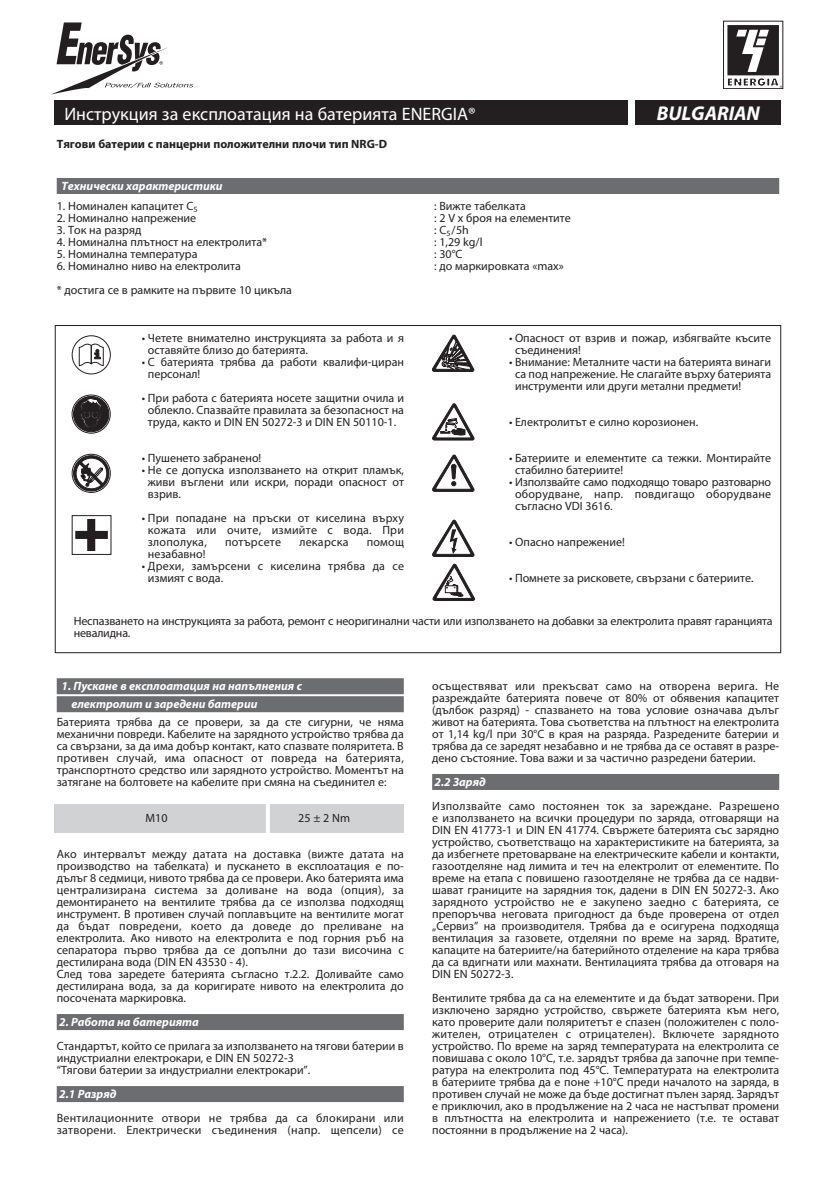
<style>
.page{position:relative;width:840px;height:1191px;background:#fff}
.page>*{position:absolute;margin:0;border:0;box-sizing:border-box;transform-origin:0 0}
.t1{font:italic 700 20px "Myriad Pro";color:#fff}
.t2{font:18px "Myriad Pro";color:#fff}
.t3{font:12px/12px "Myriad Pro";color:#231f20;text-align:justify}
.t4{font:12px/12px "Myriad Pro";letter-spacing:.02em;color:#231f20}
.t5{font:italic 700 12px/17.6px "Myriad Pro";color:#fff}
.t6{font:700 12px "Myriad Pro";color:#231f20}
</style>
<div class="page">
<div style="left:55px;top:804px;width:348px;height:28px;background:#d1d2d4"></div>
<svg style="left:51px;top:22px;width:142px;height:73px"></svg>
<div style="left:55px;top:101px;width:725px;height:24px;background:#231f20"></div>
<div style="left:628px;top:95px;width:6px;height:42px;background:#fff"></div>
<div style="left:57px;top:678px;width:346px;height:16px;background:#6c6d70"></div>
<div style="left:57px;top:696px;width:346px;height:16px;background:#6c6d70"></div>
<div style="left:57px;top:1014px;width:346px;height:16px;background:#6c6d70"></div>
<div style="left:57px;top:1086px;width:346px;height:16px;background:#6c6d70"></div>
<div style="left:432px;top:774px;width:346px;height:16px;background:#6c6d70"></div>
<hr style="left:266px;top:800px;width:4px;height:36px;background:#fff">
<div style="left:72px;top:335px;width:39px;height:39px;border:1px solid #231f20;border-radius:50%"></div>
<svg style="left:78px;top:343px;width:26px;height:23px"></svg>
<svg style="left:72px;top:395px;width:38px;height:38px"></svg>
<div style="left:72px;top:395px;width:38px;height:38px;border:1px solid #231f20;border-radius:50%"></div>
<div style="left:73px;top:396px;width:36px;height:36px;background:#231f20;border-radius:50%"></div>
<div style="left:73px;top:396px;width:36px;height:36px;border:1px solid #231f20;border-radius:50%"></div>
<svg style="left:80px;top:398px;width:21px;height:30px"></svg>
<svg style="left:72px;top:454px;width:38px;height:38px"></svg>
<div style="left:72px;top:454px;width:38px;height:38px;border:1px solid #231f20;border-radius:50%"></div>
<div style="left:73px;top:455px;width:36px;height:36px;background:#231f20;border-radius:50%"></div>
<div style="left:73px;top:455px;width:36px;height:36px;border:1px solid #231f20;border-radius:50%"></div>
<svg style="left:76px;top:458px;width:31px;height:31px"></svg>
<div style="left:76px;top:458px;width:31px;height:31px;border:1px solid #231f20;border-radius:50%"></div>
<svg style="left:79px;top:461px;width:24px;height:25px"></svg>
<div style="left:72px;top:515px;width:39px;height:40px;border:1px solid #231f20"></div>
<svg style="left:75px;top:519px;width:33px;height:32px"></svg>
<svg style="left:432px;top:520px;width:42px;height:36px"></svg>
<svg style="left:432px;top:454px;width:42px;height:37px"></svg>
<svg style="left:432px;top:334px;width:42px;height:37px"></svg>
<svg style="left:432px;top:403px;width:42px;height:37px"></svg>
<svg style="left:432px;top:563px;width:43px;height:38px"></svg>
<div style="left:57px;top:178px;width:721px;height:16px;background:#6c6d70"></div>
<div style="left:722px;top:21px;width:60px;height:68px;border:1px solid #231f20"></div>
<svg style="left:727px;top:25px;width:54px;height:63px"></svg>
<h2 class="t2" style="left:64px;top:107px;width:412px">Инструкция за експлоатация на батерията ENERGIA®</h2>
<h1 class="t1" style="left:656px;top:105px;width:105px">BULGARIAN</h1>
<p class="t6" style="left:57px;top:139px;width:332px">Тягови батерии с панцерни положителни плочи тип NRG-D</p>
<p class="t5" style="left:62px;top:178px;width:162px">ТЕХНИЧЕСКИ ХАРАКТЕРИСТИКИ</p>
<p class="t3" style="left:57px;top:201px;width:142px">1. Номинален капацитет C<sub>5</sub></p>
<p class="t3" style="left:434px;top:201px;width:93px">: Вижте табелката</p>
<p class="t3" style="left:57px;top:213px;width:141px">2. Номинално напрежение</p>
<p class="t3" style="left:434px;top:213px;width:138px">: 2 V x броя на елементите</p>
<p class="t3" style="left:57px;top:225px;width:86px">3. Ток на разряд</p>
<p class="t3" style="left:434px;top:225px;width:36px">: C<sub>5</sub>/5h</p>
<p class="t3" style="left:57px;top:237px;width:212px">4. Номинална плътност на електролита*</p>
<p class="t3" style="left:434px;top:237px;width:50px">: 1,29 kg/l</p>
<p class="t3" style="left:57px;top:249px;width:142px">5. Номинална температура</p>
<p class="t3" style="left:434px;top:249px;width:30px">: 30°C</p>
<p class="t3" style="left:57px;top:261px;width:185px">6. Номинално ниво на електролита</p>
<p class="t3" style="left:434px;top:261px;width:131px">: до маркировката «max»</p>
<p class="t3" style="left:57px;top:285px;width:237px">* достига се в рамките на първите 10 цикъла</p>
<p class="t3" style="left:148px;top:333px;width:257px;text-indent:-6px">• Четете внимателно инструкцията за работа и я оставяйте близо до батерията.</p>
<p class="t3" style="left:148px;top:357px;width:257px;text-indent:-6px">• С батерията трябва да работи квалифи-циран персонал!</p>
<p class="t3" style="left:142px;top:393px;width:263px;text-align:center">• При работа с батерията носете защитни очила и облекло. Спазвайте правилата за безопасност на труда, както и DIN EN 50272-3 и DIN EN 50110-1.</p>
<p class="t3" style="left:142px;top:453px;width:121px">• Пушенето забранено!</p>
<p class="t3" style="left:148px;top:465px;width:257px;text-indent:-6px">• Не се допуска използването на открит пламък, живи въглени или искри, поради опасност от взрив.</p>
<p class="t3" style="left:148px;top:513px;width:257px;text-indent:-6px">• При попадане на пръски от киселина върху кожата или очите, измийте с вода. При злополука,</p>
<p class="t4" style="left:225px;top:537px;width:58px">потърсете</p>
<p class="t4" style="left:299px;top:537px;width:51px">лекарска</p>
<p class="t3" style="left:366px;top:537px;width:39px">помощ</p>
<p class="t3" style="left:148px;top:549px;width:59px">незабавно!</p>
<p class="t4" style="left:148px;top:561px;width:257px;text-indent:-6px">• Дрехи, замърсени с киселина трябва да се измият с вода.</p>
<p class="t3" style="left:514px;top:333px;width:257px;text-indent:-6px">• Опасност от взрив и пожар, избягвайте късите съединения!</p>
<p class="t3" style="left:514px;top:357px;width:257px;text-indent:-6px">• Внимание: Mеталните части на батерията винаги са под напрежение. Не слагайте върху батерията инструменти или други метални предмети!</p>
<p class="t3" style="left:508px;top:417px;width:191px">• Електролитът е силно корозионен.</p>
<p class="t3" style="left:514px;top:453px;width:257px;text-indent:-6px">• Батериите и елементите са тежки. Монтирайте стабилно батериите!</p>
<p class="t3" style="left:514px;top:477px;width:257px;text-indent:-6px">• Използвайте само подходящо товаро разтоварно оборудване, напр. повдигащо оборудване съгласно VDI 3616.</p>
<p class="t3" style="left:508px;top:537px;width:117px">• Опасно напрежение!</p>
<p class="t3" style="left:508px;top:573px;width:246px">• Помнете за рисковете, свързани с батериите.</p>
<p class="t3" style="left:74px;top:615px;width:700px">Неспазването на инструкцията за работа, ремонт с неоригинални части или използването на добавки за електролита правят гаранцията невалидна.</p>
<p class="t5" style="left:71px;top:678px;width:232px;text-indent:-10px">1. ПУСКАНЕ В ЕКСПЛОАТАЦИЯ НА НАПЪЛНЕНИЯ С<br>ЕЛЕКТРОЛИТ И ЗАРЕДЕНИ БАТЕРИИ</p>
<p class="t3" style="left:57px;top:717px;width:348px">Батерията трябва да се провери, за да сте сигурни, че няма механични повреди. Кабелите на зарядното устройство трябва да са свързани, за да има добър контакт, като спазвате поляритета. В противен случай, има опасност от повреда на батерията, транспортното средство или зарядното устройство. Моментът на затягане на болтовете на кабелите при смяна на съединител е:</p>
<p class="t3" style="left:145px;top:813px;width:23px">М10</p>
<p class="t3" style="left:298px;top:813px;width:53px">25±2Nm</p>
<p class="t3" style="left:57px;top:849px;width:348px;text-align:left">Ако интервалът между датата на доставка (вижте датата на производство на табелката) и пускането в експлоатация е по&shy;дълъг 8 седмици, нивото трябва да се провери. Ако батерията има централизирана система за доливане на вода (опция), за демонтирането на вентилите трябва да се използва подходящ инструмент. В противен случай поплавъците на вентилите могат да бъдат повредени, което да доведе до преливане на електролита. Ако нивото на електролита е под горния ръб на сепаратора първо трябва да се допълни до тази височина с дестилирана вода (DIN EN 43530 - 4).<br>След това заредете батерията съгласно т.2.2. Доливайте само дестилирана вода, за да коригирате нивото на електролита до посочената маркировка.</p>
<p class="t5" style="left:59px;top:1014px;width:141px">2. РАБОТА НА БАТЕРИЯТА</p>
<p class="t3" style="left:57px;top:1041px;width:348px;text-align:left">Стандартът, който се прилага за използването на тягови батерии в индустриални електрокари, е DIN EN 50272-3<br>“Тягови батерии за индустриални електрокари”.</p>
<p class="t5" style="left:59px;top:1086px;width:59px">2.1 РАЗРЯД</p>
<p class="t4" style="left:57px;top:1113px;width:348px">Вентилационните отвори не трябва да са блокирани или затворени. Електрически съединения (напр. щепсели) се</p>
<p class="t3" style="left:432px;top:681px;width:348px">осъществяват или прекъсват само на отворена верига. Не разреждайте батерията повече от 80% от обявения капацитет (дълбок разряд) - спазването на това условие означава дълъг живот на батерията. Това съответства на плътност на електролита от 1,14 kg/l при 30°C в края на разряда. Разредените батерии и трябва да се заредят незабавно и не трябва да се оставят в разре&shy;дено състояние. Това важи и за частично разредени батерии.</p>
<p class="t5" style="left:434px;top:774px;width:53px">2.2 ЗАРЯД</p>
<p class="t3" style="left:432px;top:801px;width:348px">Използвайте само постоянен ток за зареждане. Разрешено е използването на всички процедури по заряда, отговарящи на DIN EN 41773-1 и DIN EN 41774. Свържете батерията със зарядно устройство, съответстващо на характеристиките на батерията, за да избегнете претоварване на електрическите кабели и контакти, газоотделяне над лимита и теч на електролит от елементите. По време на етапа с повишено газоотделяне не трябва да се надви&shy;шават границите на зарядния ток, дадени в DIN EN 50272-3. Ако зарядното устройство не е закупено заедно с батерията, се препоръчва неговата пригодност да бъде проверена от отдел „Сервиз” на производителя. Трябва да е осигурена подходяща вентилация за газовете, отделяни по време на заряд. Вратите, капаците на батериите/на батерийното отделение на кара трябва да са вдигнати или махнати. Вентилацията трябва да отговаря на DIN EN 50272-3.</p>
<p class="t3" style="left:432px;top:993px;width:348px">Вентилите трябва да са на елементите и да бъдат затворени. При изключено зарядно устройство, свържете батерията към него, като проверите дали поляритетът е спазен (положителен с поло&shy;жителен, отрицателен с отрицателен). Включете зарядното устройство. По време на заряд температурата на електролита се повишава с около 10°C, т.е. зарядът трябва да започне при темпе&shy;ратура на електролита под 45°C. Температурата на електролита в батериите трябва да е поне +10°C преди началото на заряда, в противен случай не може да бъде достигнат пълен заряд. Зарядът е приключил, ако в продължение на 2 часа не настъпват промени в плътността на електролита и напрежението (т.е. те остават постоянни в продължение на 2 часа).</p>
</div>
